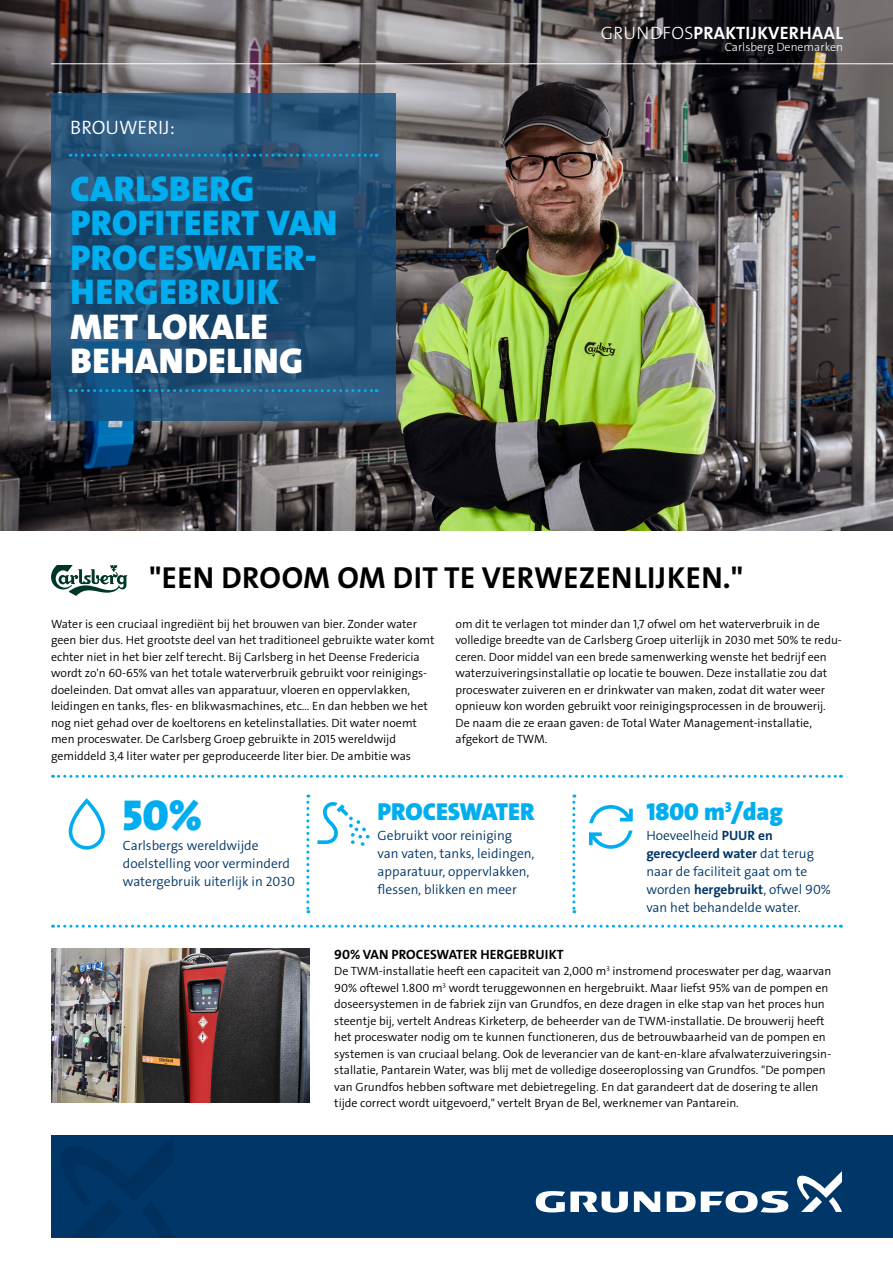
<style>
.page{position:relative;width:893px;height:1263px;background:#fff}
.page>*{position:absolute;margin:0;border:0;box-sizing:border-box;transform-origin:0 0}
.t1{font:43.5px "Grundfos The Sans V2 OT 9 BL";color:#00aeef}
.t2{font:36px/34.5px "Grundfos The Sans V2 OT 9 BL";letter-spacing:.015em;color:#00aeef}
.t3{font:36px/34.5px "Grundfos The Sans V2 OT 9 BL";letter-spacing:.015em;color:#fff}
.t4{font:30.6px "Grundfos The Sans V2 OT 7 B";letter-spacing:.015em;color:#000}
.t5{font:24.6px "Grundfos The Sans V2 OT 9 BL";color:#00aeef}
.t6{font:19.5px "Grundfos The Sans V2 OT 4 SL";color:#fff}
.t7{font:18px "Grundfos The Sans V2 OT 7 B";letter-spacing:.015em;color:#fff}
.t8{font:13.5px/18px "Grundfos The Sans V2 OT 4 SL";color:#003768}
.t9{font:13.5px "Grundfos The Sans V2 OT 7 B";color:#000}
.t10{font:13.5px "Grundfos The Sans V2 OT 7 B";color:#003768}
.t11{font:12px/16.5px "Grundfos The Sans V2 OT 4 SL";color:#000}
.t12{font:12px "Grundfos The Sans V2 OT 3 L";color:#fff}
.s1{font-family:"Grundfos The Sans V2 OT 3 L"}
.s2{font-family:"Grundfos The Sans V2 OT 7 B"}
.s3{font-family:"Grundfos The Sans V2 OT 4 SL"}
</style>
<div class="page">
<img style="left:0;top:0;width:893px;height:531px">
<svg style="left:51px;top:94px;width:344px;height:327px"></svg>
<svg style="left:70px;top:154px;width:307px;height:3px"></svg>
<svg style="left:53px;top:775px;width:788px;height:3px"></svg>
<svg style="left:53px;top:925px;width:788px;height:3px"></svg>
<svg style="left:70px;top:389px;width:307px;height:3px"></svg>
<svg style="left:306px;top:794px;width:3px;height:119px"></svg>
<svg style="left:572px;top:794px;width:3px;height:119px"></svg>
<img style="left:51px;top:949px;width:258px;height:154px">
<svg style="left:589px;top:805px;width:44px;height:18px"></svg>
<svg style="left:589px;top:830px;width:43px;height:19px"></svg>
<svg style="left:69px;top:798px;width:36px;height:51px"></svg>
<svg style="left:317px;top:802px;width:53px;height:44px"></svg>
<svg style="left:51px;top:565px;width:77px;height:31px"></svg>
<div style="left:51px;top:1135px;width:842px;height:102px;background:#003768"></div>
<svg style="left:634px;top:1191px;width:26px;height:21px"></svg>
<svg style="left:536px;top:1191px;width:92px;height:21px"></svg>
<svg style="left:667px;top:1191px;width:121px;height:22px"></svg>
<svg style="left:797px;top:1171px;width:45px;height:41px"></svg>
<svg style="left:61px;top:1137px;width:112px;height:100px"></svg>
<hr style="left:51px;top:63px;width:842px;height:1px;background:#fff">
<h3 class="t7" style="left:601px;top:21px;width:244px"><span class="s1">GRUNDFOS</span>PRAKTIJKVERHAAL</h3>
<h3 class="t6" style="left:70px;top:114px;width:106px">BROUWERIJ:</h3>
<h2 class="t2" style="left:70px;top:172px;width:268px">CARLSBERG<br>PROFITEERT VAN<br>PROCESWATER-<br>HERGEBRUIK</h2>
<h2 class="t3" style="left:70px;top:310px;width:234px">MET LOKALE<br>BEHANDELING</h2>
<p class="t12" style="left:725px;top:39px;width:120px">Carlsberg Denemarken</p>
<h3 class="t4" style="left:149px;top:558px;width:595px">"EEN DROOM OM DIT TE VERWEZENLIJKEN."</h3>
<p class="t11" style="left:51px;top:615px;width:385px">Water is een cruciaal ingrediënt bij het brouwen van bier. Zonder water geen bier dus. Het grootste deel van het traditioneel gebruikte water komt echter niet in het bier zelf terecht. Bij Carlsberg in het Deense Fredericia wordt zo'n 60-65% van het totale waterverbruik gebruikt voor reinigings&shy;doeleinden. Dat omvat alles van apparatuur, vloeren en oppervlakken, leidingen en tanks, fles- en blikwasmachines, etc... En dan hebben we het nog niet gehad over de koeltorens en ketelinstallaties. Dit water noemt men proceswater. De Carlsberg Groep gebruikte in 2015 wereldwijd gemiddeld 3,4 liter water per geproduceerde liter bier. De ambitie was</p>
<p class="t11" style="left:455px;top:615px;width:388px">om dit te verlagen tot minder dan 1,7 ofwel om het waterverbruik in de volledige breedte van de Carlsberg Groep uiterlijk in 2030 met 50% te redu&shy;ceren. Door middel van een brede samenwerking wenste het bedrijf een waterzuiveringsinstallatie op locatie te bouwen. Deze installatie zou dat proceswater zuiveren en er drinkwater van maken, zodat dit water weer opnieuw kon worden gebruikt voor reinigingsprocessen in de brouwerij.<br>De naam die ze eraan gaven: de Total Water Management-installatie, afgekort de TWM.</p>
<h1 class="t1" style="left:123px;top:787px;width:81px">50%</h1>
<h3 class="t5" style="left:378px;top:796px;width:159px">PROCESWATER</h3>
<h3 class="t5" style="left:646px;top:796px;width:138px">1800 m<sup>3</sup>/dag</h3>
<p class="t8" style="left:378px;top:826px;width:158px">Gebruikt voor reiniging van vaten, tanks, leidingen, apparatuur, oppervlakken, flessen, blikken en meer</p>
<p class="t8" style="left:646px;top:826px;width:128px">Hoeveelheid <span class="s2">PUUR en</span></p>
<p class="t10" style="left:646px;top:845px;width:169px">gerecycleerd water <span class="s3">dat terug</span></p>
<p class="t8" style="left:646px;top:862px;width:186px">naar de faciliteit gaat om te worden <span class="s2">hergebruikt</span>, ofwel 90% van het behandelde water.</p>
<p class="t8" style="left:123px;top:836px;width:174px">Carlsbergs wereldwijde doelstelling voor verminderd watergebruik uiterlijk in 2030</p>
<p class="t9" style="left:334px;top:945px;width:231px">90% VAN PROCESWATER HERGEBRUIKT</p>
<p class="t11" style="left:334px;top:963px;width:499px">De TWM-installatie heeft een capaciteit van 2,000 m<sup>3</sup> instromend proceswater per dag, waarvan 90% oftewel 1.800 m<sup>3</sup> wordt teruggewonnen en hergebruikt. Maar liefst 95% van de pompen en doseersystemen in de fabriek zijn van Grundfos, en deze dragen in elke stap van het proces hun steentje bij, vertelt Andreas Kirketerp, de beheerder van de TWM-installatie. De brouwerij heeft het proceswater nodig om te kunnen functioneren, dus de betrouwbaarheid van de pompen en systemen is van cruciaal belang. Ook de leverancier van de kant-en-klare afvalwaterzuiveringsin&shy;stallatie, Pantarein Water, was blij met de volledige doseeroplossing van Grundfos. "De pompen van Grundfos hebben software met debietregeling. En dat garandeert dat de dosering te allen tijde correct wordt uitgevoerd," vertelt Bryan de Bel, werknemer van Pantarein.</p>
</div>
